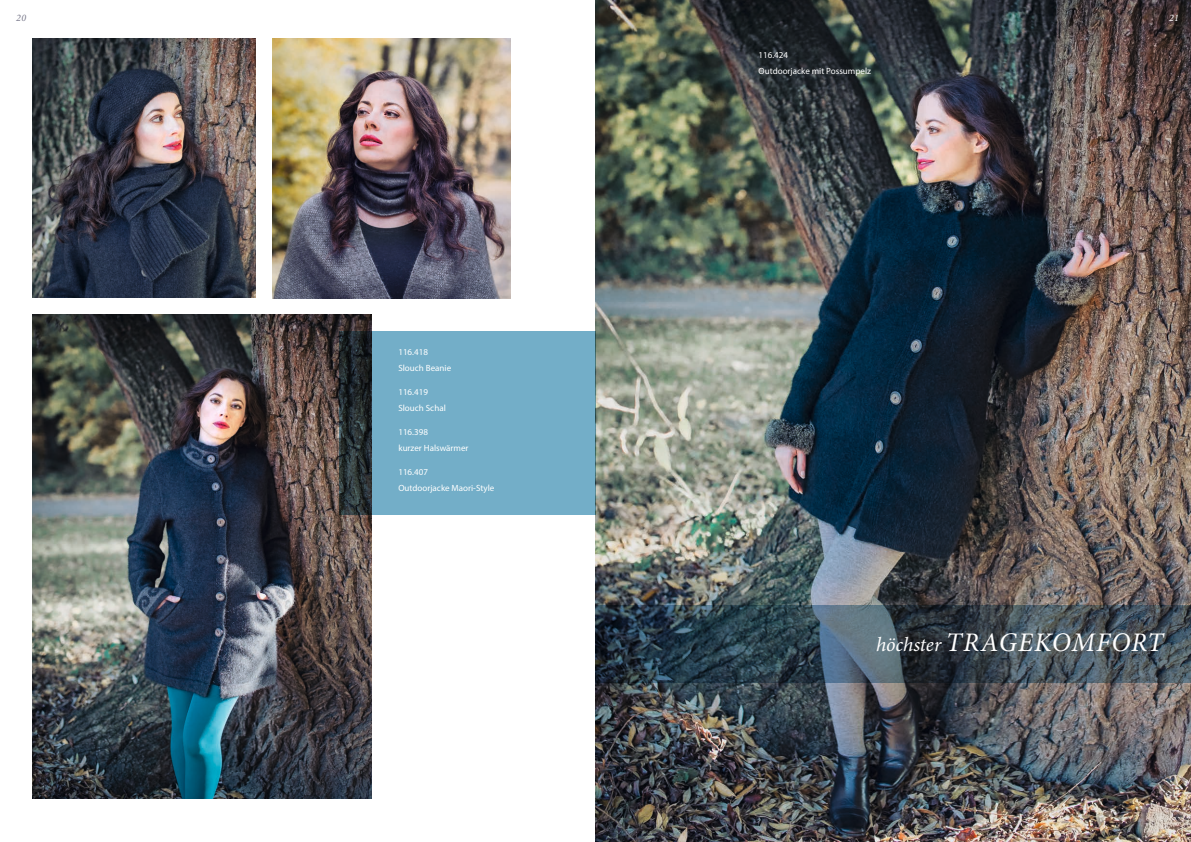
<style>
.page{position:relative;width:1191px;height:842px;background:#fff}
.page>*{position:absolute;margin:0;border:0;box-sizing:border-box;transform-origin:0 0}
.t1{font:italic 26.8px "Minion Pro";letter-spacing:.04em;color:#fff}
.t2{font:italic 10px "Minion Pro";color:#79798b}
.t3{font:italic 10px "Minion Pro";color:#fff}
.t4{font:9px/16px "Myriad Pro";color:#fff}
.s1{font-size:20.1px}
</style>
<div class="page">
<img style="left:595px;top:0;width:596px;height:842px">
<svg style="left:596px;top:605px;width:595px;height:77px;background:#394853"></svg>
<img style="left:33px;top:315px;width:338px;height:483px">
<img style="left:273px;top:38px;width:237px;height:260px">
<img style="left:33px;top:38px;width:223px;height:260px">
<svg style="left:339px;top:331px;width:256px;height:183px;background:#689db4"></svg>
<p class="t2" style="left:16px;top:11px;width:11px">20</p>
<p class="t4" style="left:398px;top:344px;width:54px">116.418<br>Slouch Beanie</p>
<p class="t4" style="left:398px;top:384px;width:49px">116.419<br>Slouch Schal</p>
<p class="t4" style="left:398px;top:424px;width:72px">116.398<br>kurzer Halswärmer</p>
<p class="t4" style="left:398px;top:464px;width:97px">116.407<br>Outdoorjacke Maori-Style</p>
<p class="t4" style="left:758px;top:47px;width:114px">116.424<br>Outdoorjacke mit Possumpelz</p>
<p class="t3" style="left:1169px;top:11px;width:11px">21</p>
<h1 class="t1" style="left:876px;top:624px;width:288px"><span class="s1">höchster</span> TRAGEKOMFORT</h1>
</div>
